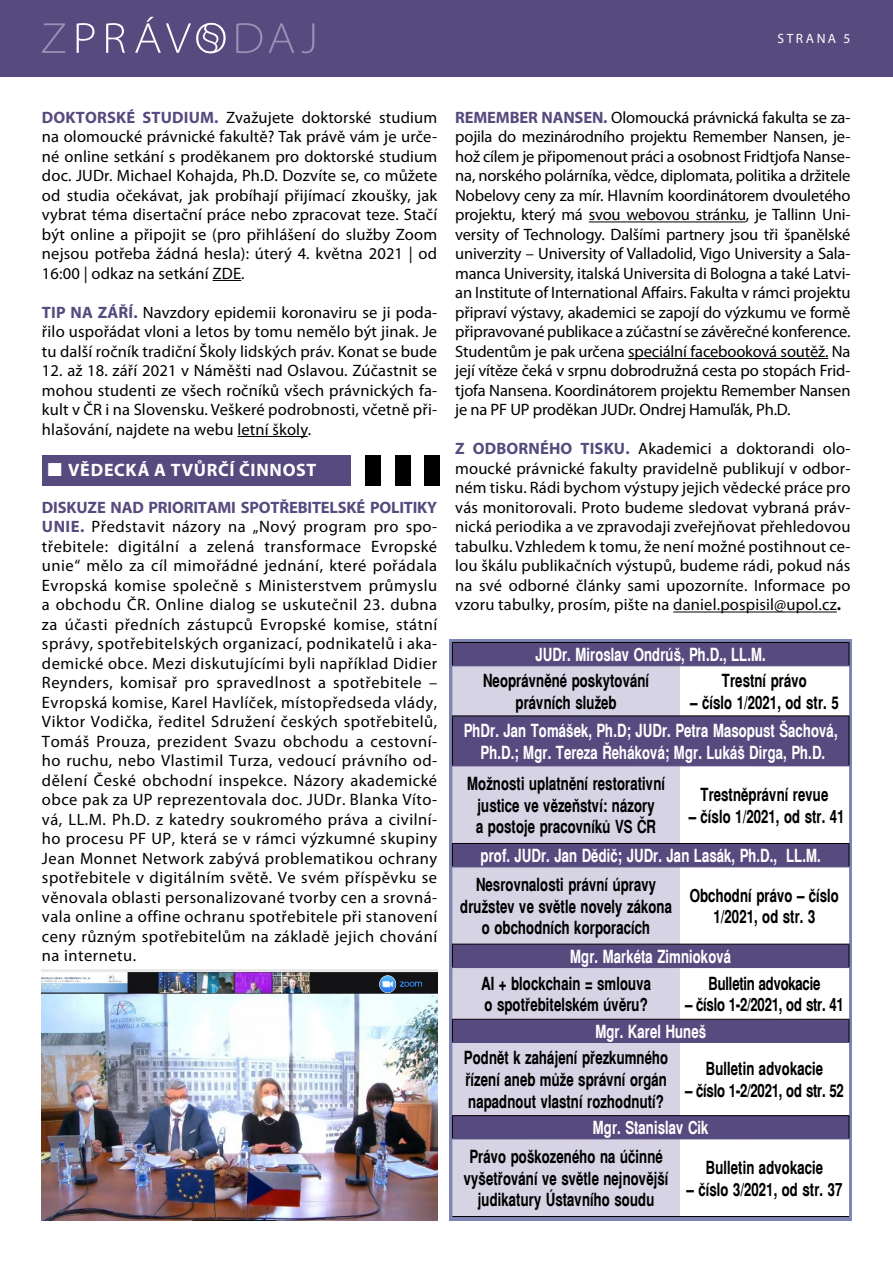
<style>
.page{position:relative;width:893px;height:1263px;background:#fff}
.page>*{position:absolute;margin:0;border:0;box-sizing:border-box;transform-origin:0 0}
.t1{font:700 18px/21.8px "Switzerland Narrow";color:#000;text-align:center;scale:.9 1}
.t2{font:700 18px/21.8px "Switzerland Narrow";color:#fff;text-align:center;scale:.9 1}
.t3{font:700 18px "Switzerland Narrow";letter-spacing:-.02em;color:#000;scale:.9 1}
.t4{font:700 18px "Myriad Pro";letter-spacing:.04em;color:#fff}
.t5{font:16.5px/19.5px "Myriad Pro";letter-spacing:.01em;color:#000;text-align:justify}
.t6{font:13.5px "Myriad Pro";letter-spacing:.19em;color:#fff}
.s1{font-weight:700;color:#564a7e}
.s2{font-weight:700}
</style>
<div class="page">
<div style="left:0;top:0;width:893px;height:77px;background:#564a7e"></div>
<svg style="left:236px;top:23px;width:78px;height:30px"></svg>
<svg style="left:42px;top:23px;width:23px;height:30px"></svg>
<svg style="left:77px;top:17px;width:149px;height:36px"></svg>
<svg style="left:213px;top:280px;width:28px;height:1px"></svg>
<hr style="left:237px;top:436px;width:71px;height:1px;background:#000">
<div style="left:42px;top:455px;width:308px;height:30px;background:#564a7e"></div>
<div style="left:365px;top:455px;width:16px;height:30px;background:#000"></div>
<div style="left:395px;top:455px;width:15px;height:30px;background:#000"></div>
<div style="left:424px;top:455px;width:16px;height:30px;background:#000"></div>
<hr style="left:589px;top:222px;width:157px;height:1px;background:#000">
<hr style="left:628px;top:358px;width:200px;height:1px;background:#000">
<hr style="left:673px;top:612px;width:164px;height:1px;background:#000">
<div style="left:453px;top:643px;width:396px;height:22px;background:#564a7e"></div>
<div style="left:452px;top:666px;width:228px;height:550px;background:#d6d4e4"></div>
<svg style="left:452px;top:716px;width:397px;height:422px"></svg>
<hr style="left:452px;top:642px;width:228px;height:1px;background:#000">
<svg style="left:452px;top:643px;width:1px;height:22px"></svg>
<hr style="left:680px;top:642px;width:169px;height:1px;background:#000">
<svg style="left:849px;top:643px;width:1px;height:22px"></svg>
<hr style="left:452px;top:716px;width:1px;height:49px;background:#000">
<hr style="left:849px;top:716px;width:1px;height:49px;background:#000">
<svg style="left:452px;top:844px;width:1px;height:22px"></svg>
<svg style="left:849px;top:844px;width:1px;height:22px"></svg>
<svg style="left:452px;top:945px;width:1px;height:22px"></svg>
<svg style="left:849px;top:944px;width:1px;height:23px"></svg>
<svg style="left:452px;top:1020px;width:1px;height:22px"></svg>
<svg style="left:849px;top:1020px;width:1px;height:22px"></svg>
<svg style="left:452px;top:1116px;width:1px;height:22px"></svg>
<svg style="left:849px;top:1116px;width:1px;height:22px"></svg>
<hr style="left:452px;top:1216px;width:228px;height:1px;background:#000">
<hr style="left:680px;top:1216px;width:169px;height:1px;background:#000">
<hr style="left:452px;top:665px;width:228px;height:1px;background:#564a7e">
<hr style="left:680px;top:665px;width:169px;height:1px;background:#564a7e">
<hr style="left:452px;top:765px;width:228px;height:1px;background:#564a7e">
<hr style="left:680px;top:765px;width:169px;height:1px;background:#564a7e">
<hr style="left:452px;top:866px;width:228px;height:1px;background:#564a7e">
<hr style="left:680px;top:866px;width:169px;height:1px;background:#564a7e">
<hr style="left:452px;top:967px;width:228px;height:1px;background:#564a7e">
<hr style="left:680px;top:967px;width:169px;height:1px;background:#564a7e">
<hr style="left:452px;top:1042px;width:228px;height:1px;background:#564a7e">
<hr style="left:680px;top:1042px;width:169px;height:1px;background:#564a7e">
<hr style="left:452px;top:1138px;width:228px;height:1px;background:#564a7e">
<hr style="left:680px;top:1138px;width:169px;height:1px;background:#564a7e">
<hr style="left:452px;top:715px;width:228px;height:1px;background:#000">
<hr style="left:680px;top:715px;width:169px;height:1px;background:#000">
<hr style="left:452px;top:843px;width:228px;height:1px;background:#000">
<hr style="left:680px;top:843px;width:169px;height:1px;background:#000">
<hr style="left:452px;top:944px;width:228px;height:1px;background:#000">
<hr style="left:680px;top:944px;width:169px;height:1px;background:#000">
<hr style="left:452px;top:1019px;width:228px;height:1px;background:#000">
<hr style="left:680px;top:1019px;width:169px;height:1px;background:#000">
<hr style="left:452px;top:1115px;width:228px;height:1px;background:#000">
<hr style="left:680px;top:1115px;width:169px;height:1px;background:#000">
<img style="left:42px;top:969px;width:395px;height:251px">
<img style="left:380px;top:975px;width:41px;height:17px">
<p class="t6" style="left:777px;top:30px;width:75px">STRANA 5</p>
<p class="t5" style="left:42px;top:107px;width:397px"><span class="s1">DOKTORSKÉ STUDIUM.</span> Zvažujete doktorské studium na olomoucké právnické fakultě? Tak právě vám je urče&shy;né online setkání s proděkanem pro doktorské studium doc. JUDr. Michael Kohajda, Ph.D. Dozvíte se, co můžete od studia očekávat, jak probíhají přijímací zkoušky, jak vybrat téma disertační práce nebo zpracovat teze. Stačí být online a připojit se (pro přihlášení do služby Zoom nejsou potřeba žádná hesla): úterý 4. května 2021 | od 16:00 | odkaz na setkání ZDE.</p>
<p class="t5" style="left:42px;top:302px;width:397px"><span class="s1">TIP NA ZÁŘÍ.</span> Navzdory epidemii koronaviru se ji poda&shy;řilo uspořádat vloni a letos by tomu nemělo být jinak. Je tu další ročník tradiční Školy lidských práv. Konat se bude</p>
<p class="t5" style="left:42px;top:361px;width:397px">12. až 18. září 2021 v Náměšti nad Oslavou. Zúčastnit se mohou studenti ze všech ročníků všech právnických fa&shy;kult v ČR i na Slovensku. Veškeré podrobnosti, včetně při&shy;hlašování, najdete na webu letní školy.</p>
<p class="t4" style="left:68px;top:458px;width:250px">VĚDECKÁ A TVŮRČÍ ČINNOST</p>
<p class="t5" style="left:42px;top:497px;width:397px"><span class="s1">DISKUZE NAD PRIORITAMI SPOTŘEBITELSKÉ POLITIKY UNIE.</span> Představit názory na „Nový program pro spo&shy;třebitele: digitální a zelená transformace Evropské unie“ mělo za cíl mimořádné jednání, které pořádala Evropská komise společně s Ministerstvem průmyslu a obchodu ČR. Online dialog se uskutečnil 23. dubna za účasti předních zástupců Evropské komise, státní správy, spotřebitelských organizací, podnikatelů i aka&shy;demické obce. Mezi diskutujícími byli například Didier Reynders, komisař pro spravedlnost a spotřebitele – Evropská komise, Karel Havlíček, místopředseda vlády, Viktor Vodička, ředitel Sdružení českých spotřebitelů, Tomáš Prouza, prezident Svazu obchodu a cestovní&shy;ho ruchu, nebo Vlastimil Turza, vedoucí právního od&shy;dělení České obchodní inspekce. Názory akademické obce pak za UP reprezentovala doc. JUDr. Blanka Víto&shy;vá, LL.M. Ph.D. z katedry soukromého práva a civilní&shy;ho procesu PF UP, která se v rámci výzkumné skupiny Jean Monnet Network zabývá problematikou ochrany spotřebitele v digitálním světě. Ve svém příspěvku se věnovala oblasti personalizované tvorby cen a srovná&shy;vala online a offine ochranu spotřebitele při stanovení ceny různým spotřebitelům na základě jejich chování na internetu.</p>
<p class="t5" style="left:455px;top:107px;width:397px"><span class="s1">REMEMBER NANSEN.</span> Olomoucká právnická fakulta se za&shy;pojila do mezinárodního projektu Remember Nansen, je&shy;hož cílem je připomenout práci a osobnost Fridtjofa Nanse&shy;na, norského polárníka, vědce, diplomata, politika a držitele Nobelovy ceny za mír. Hlavním koordinátorem dvouletého projektu, který má svou webovou stránku, je Tallinn Uni&shy;versity of Technology. Dalšími partnery jsou tři španělské univerzity – University of Valladolid, Vigo University a Sala&shy;manca University, italská Universita di Bologna a také Latvi&shy;an Institute of International Affairs. Fakulta v rámci projektu připraví výstavy, akademici se zapojí do výzkumu ve formě připravované publikace a zúčastní se závěrečné konference.<br>Studentům je pak určena speciální facebooková soutěž. Na její vítěze čeká v srpnu dobrodružná cesta po stopách Frid&shy;tjofa Nansena. Koordinátorem projektu Remember Nansen je na PF UP proděkan JUDr. Ondrej Hamuľák, Ph.D.</p>
<p class="t5" style="left:455px;top:439px;width:397px"><span class="s1">Z ODBORNÉHO TISKU.</span> Akademici a doktorandi olo&shy;moucké právnické fakulty pravidelně publikují v odbor&shy;ném tisku. Rádi bychom výstupy jejich vědecké práce pro vás monitorovali. Proto budeme sledovat vybraná práv&shy;nická periodika a ve zpravodaji zveřejňovat přehledovou tabulku. Vzhledem k tomu, že není možné postihnout ce&shy;lou škálu publikačních výstupů, budeme rádi, pokud nás na své odborné články sami upozorníte. Informace po vzoru tabulky, prosím, pište na daniel.pospisil@upol.cz<span class="s2">.</span></p>
<p class="t2" style="left:536px;top:644px;width:257px">JUDr. Miroslav Ondrúš, Ph.D., LL.M.</p>
<p class="t1" style="left:483px;top:670px;width:186px">Neoprávněné poskytování právních služeb</p>
<p class="t1" style="left:722px;top:670px;width:96px">Trestní právo</p>
<p class="t1" style="left:690px;top:691px;width:166px">– číslo 1/2021, od str. 5</p>
<p class="t2" style="left:464px;top:720px;width:417px">PhDr. Jan Tomášek, Ph.D; JUDr. Petra Masopust Šachová,<br>Ph.D.; Mgr. Tereza Řeháková; Mgr. Lukáš Dirga, Ph.D.</p>
<p class="t1" style="left:467px;top:773px;width:222px">Možnosti uplatnění restorativní justice ve vězeňství: názory<br>a postoje pracovníků VS ČR</p>
<p class="t1" style="left:700px;top:783px;width:144px">Trestněprávní revue</p>
<p class="t1" style="left:689px;top:805px;width:175px">– číslo 1/2021, od str. 41</p>
<p class="t2" style="left:481px;top:845px;width:380px">prof. JUDr. Jan Dědič; JUDr. Jan Lasák, Ph.D., LL.M.</p>
<p class="t1" style="left:460px;top:873px;width:237px">Nesrovnalosti právní úpravy družstev ve světle novely zákona o obchodních korporacích</p>
<p class="t1" style="left:690px;top:884px;width:167px">Obchodní právo – číslo<br>1/2021, od str. 3</p>
<p class="t2" style="left:570px;top:945px;width:180px">Mgr. Markéta Zimnioková</p>
<p class="t1" style="left:481px;top:972px;width:190px;text-align:left">AI + blockchain = smlouva o spotřebitelském úvěru?</p>
<p class="t3" style="left:708px;top:973px;width:126px">Bulletin advokacie</p>
<p class="t3" style="left:685px;top:994px;width:178px">– číslo 1-2/2021, od str. 41</p>
<p class="t2" style="left:595px;top:1020px;width:125px">Mgr. Karel Huneš</p>
<p class="t1" style="left:464px;top:1047px;width:229px;text-align:justify">Podnět k zahájení přezkumného řízení aneb může správní orgán napadnout vlastní rozhodnutí?</p>
<p class="t1" style="left:706px;top:1058px;width:132px">Bulletin advokacie</p>
<p class="t3" style="left:685px;top:1080px;width:178px">– číslo 1-2/2021, od str. 52</p>
<p class="t2" style="left:593px;top:1117px;width:130px">Mgr. Stanislav Cik</p>
<p class="t1" style="left:464px;top:1145px;width:229px">Právo poškozeného na účinné vyšetřování ve světle nejnovější judikatury Ústavního soudu</p>
<p class="t1" style="left:706px;top:1156px;width:132px">Bulletin advokacie</p>
<p class="t1" style="left:687px;top:1178px;width:175px">– číslo 3/2021, od str. 37</p>
</div>
